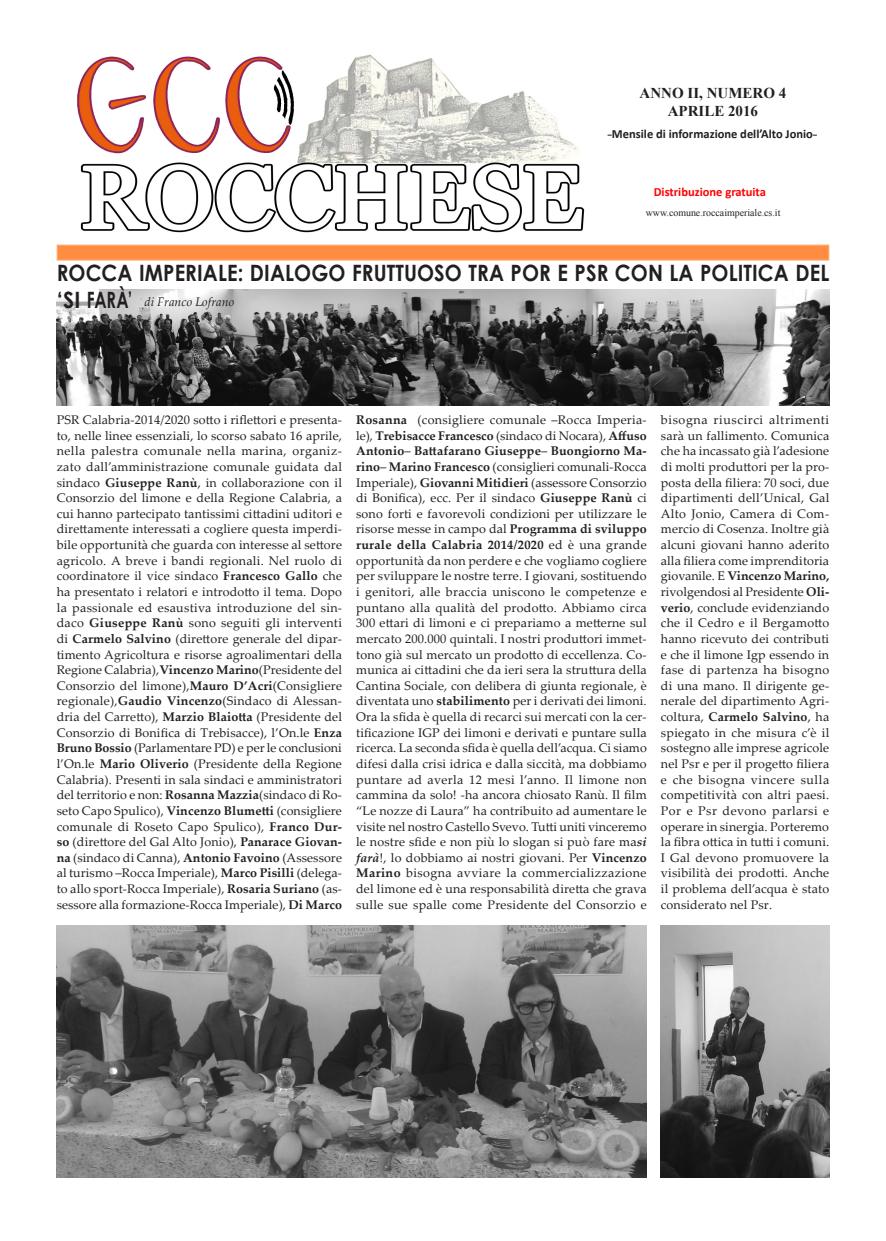
<style>
.page{position:relative;width:886px;height:1241px;background:#fff}
.page>*{position:absolute;margin:0;border:0;box-sizing:border-box;transform-origin:0 0}
.t1{font:700 22.5px/27px "Century Gothic";letter-spacing:.005em;color:#231f20;scale:.9 1}
.t2{font:700 15px/18px "Times New Roman";color:#231f20;text-align:center}
.t3{font:12.5px/15.6px "Palatino Linotype";letter-spacing:.01em;color:#231f20;text-align:justify}
.t4{font:700 12.5px "Calibri";color:#231f20}
.t5{font:700 12.5px "Calibri";color:#f00}
.t6{font:italic 12.5px "Palatino Linotype";color:#231f20}
.t7{font:10px "Times New Roman";color:#231f20}
.s1{font-family:"Bell MT Bold";font-weight:400}
.s2{font-weight:700}
.s3{font-weight:700;font-style:italic}
</style>
<div class="page">
<div style="left:57px;top:245px;width:772px;height:15px;background:#ff8c40;border:1px solid #ffa366"></div>
<img style="left:57px;top:290px;width:772px;height:116px">
<img style="left:661px;top:925px;width:168px;height:251px">
<img style="left:57px;top:925px;width:590px;height:251px">
<img style="left:77px;top:54px;width:508px;height:179px">
<p class="t2" style="left:639px;top:84px;width:148px">ANNO II, NUMERO 4<br>APRILE 2016</p>
<p class="t4" style="left:607px;top:126px;width:212px"><span class="s1">-</span>Mensile di informazione dell’Alto Jonio<span class="s1">-</span></p>
<p class="t5" style="left:654px;top:184px;width:114px">Distribuzione gratuita</p>
<p class="t7" style="left:646px;top:206px;width:136px">www.comune.roccaimperiale.cs.it</p>
<h1 class="t1" style="left:57px;top:259px;width:860px">ROCCA IMPERIALE: DIALOGO FRUTTUOSO TRA POR E PSR CON LA POLITICA DEL ‘SI FARÀ’</h1>
<p class="t6" style="left:144px;top:293px;width:91px">di Franco Lofrano</p>
<p class="t3" style="left:57px;top:411px;width:287px">PSR Calabria-2014/2020 sotto i riflettori e presenta&shy;to, nelle linee essenziali, lo scorso sabato 16 aprile, nella palestra comunale nella marina, organiz&shy;zato dall’amministrazione comunale guidata dal sindaco <span class="s2">Giuseppe Ranù</span>, in collaborazione con il Consorzio del limone e della Regione Calabria, a cui hanno partecipato tantissimi cittadini uditori e direttamente interessati a cogliere questa imperdi&shy;bile opportunità che guarda con interesse al settore agricolo. A breve i bandi regionali. Nel ruolo di coordinatore il vice sindaco <span class="s2">Francesco Gallo</span> che ha presentato i relatori e introdotto il tema. Dopo la passionale ed esaustiva introduzione del sin&shy;daco <span class="s2">Giuseppe Ranù</span> sono seguiti gli interventi di <span class="s2">Carmelo Salvino</span> (direttore generale del dipar&shy;timento Agricoltura e risorse agroalimentari della Regione Calabria),<span class="s2">Vincenzo Marino</span>(Presidente del Consorzio del limone),<span class="s2">Mauro D’Acri</span>(Consigliere regionale),<span class="s2">Gaudio Vincenzo</span>(Sindaco di Alessan&shy;dria del Carretto), <span class="s2">Marzio Blaiotta</span> (Presidente del Consorzio di Bonifica di Trebisacce), l’On.le <span class="s2">Enza Bruno Bossio</span> (Parlamentare PD) e per le conclusioni l’On.le <span class="s2">Mario Oliverio</span> (Presidente della Regione Calabria). Presenti in sala sindaci e amministratori del territorio e non: <span class="s2">Rosanna Mazzia</span>(sindaco di Ro&shy;seto Capo Spulico), <span class="s2">Vincenzo Blumetti</span> (consigliere comunale di Roseto Capo Spulico), <span class="s2">Franco Dur&shy;so</span> (direttore del Gal Alto Jonio), <span class="s2">Panarace Giovan&shy;na</span> (sindaco di Canna), <span class="s2">Antonio Favoino</span> (Assessore al turismo –Rocca Imperiale), <span class="s2">Marco Pisilli</span> (delega&shy;to allo sport-Rocca Imperiale), <span class="s2">Rosaria Suriano</span> (as&shy;sessore alla formazione-Rocca Imperiale), <span class="s2">Di Marco</span></p>
<p class="t3" style="left:356px;top:411px;width:292px"><span class="s2">Rosanna</span> (consigliere comunale –Rocca Imperia&shy;le), <span class="s2">Trebisacce Francesco</span> (sindaco di Nocara), <span class="s2">Affuso Antonio</span>– <span class="s2">Battafarano Giuseppe</span>– <span class="s2">Buongiorno Ma&shy;rino</span>– <span class="s2">Marino Francesco</span> (consiglieri comunali-Rocca Imperiale), <span class="s2">Giovanni Mitidieri</span> (assessore Consorzio di Bonifica), ecc. Per il sindaco <span class="s2">Giuseppe Ranù</span> ci sono forti e favorevoli condizioni per utilizzare le risorse messe in campo dal <span class="s2">Programma di sviluppo rurale della Calabria 2014/2020</span> ed è una grande opportunità da non perdere e che vogliamo cogliere per sviluppare le nostre terre. I giovani, sostituendo i genitori, alle braccia uniscono le competenze e puntano alla qualità del prodotto. Abbiamo circa 300 ettari di limoni e ci prepariamo a metterne sul mercato 200.000 quintali. I nostri produttori immet&shy;tono già sul mercato un prodotto di eccellenza. Co&shy;munica ai cittadini che da ieri sera la struttura della Cantina Sociale, con delibera di giunta regionale, è diventata uno <span class="s2">stabilimento</span> per i derivati dei limoni.<br>Ora la sfida è quella di recarci sui mercati con la cer&shy;tificazione IGP dei limoni e derivati e puntare sulla ricerca. La seconda sfida è quella dell’acqua. Ci siamo difesi dalla crisi idrica e dalla siccità, ma dobbiamo puntare ad averla 12 mesi l’anno. Il limone non cammina da solo! -ha ancora chiosato Ranù. Il film “Le nozze di Laura” ha contribuito ad aumentare le visite nel nostro Castello Svevo. Tutti uniti vinceremo le nostre sfide e non più lo slogan si può fare ma<span class="s3">si farà</span>!, lo dobbiamo ai nostri giovani. Per <span class="s2">Vincenzo Marino</span> bisogna avviare la commercializzazione del limone ed è una responsabilità diretta che grava sulle sue spalle come Presidente del Consorzio e</p>
<p class="t3" style="left:661px;top:411px;width:170px">bisogna riuscirci altrimenti sarà un fallimento. Comunica che ha incassato già l’adesione di molti produttori per la pro&shy;posta della filiera: 70 soci, due dipartimenti dell’Unical, Gal Alto Jonio, Camera di Com&shy;mercio di Cosenza. Inoltre già alcuni giovani hanno aderito alla filiera come imprenditoria giovanile. E <span class="s2">Vincenzo Marino, </span>rivolgendosi al Presidente <span class="s2">Oli&shy;verio</span>, conclude evidenziando che il Cedro e il Bergamotto hanno ricevuto dei contributi e che il limone Igp essendo in fase di partenza ha bisogno di una mano. Il dirigente ge&shy;nerale del dipartimento Agri&shy;coltura, <span class="s2">Carmelo Salvino</span>, ha spiegato in che misura c’è il sostegno alle imprese agricole nel Psr e per il progetto filiera e che bisogna vincere sulla competitività con altri paesi.<br>Por e Psr devono parlarsi e operare in sinergia. Porteremo la fibra ottica in tutti i comuni.<br>I Gal devono promuovere la visibilità dei prodotti. Anche il problema dell’acqua è stato considerato nel Psr.</p>
</div>
